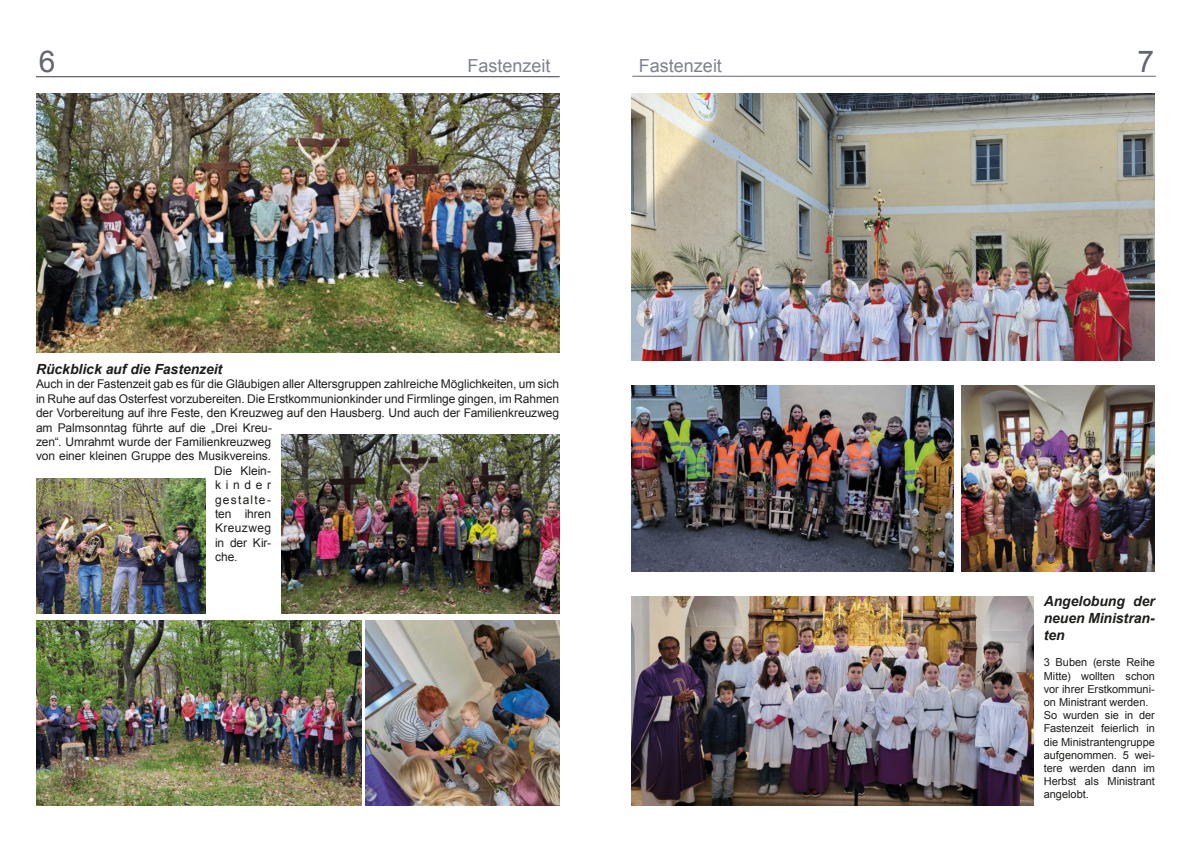
<style>
.page{position:relative;width:1191px;height:842px;background:#fff}
.page>*{position:absolute;margin:0;border:0;box-sizing:border-box;transform-origin:0 0}
.t1{font:30px "Arial";color:#63666e}
.t2{font:18px "Arial";color:#7e828c}
.t3{font:italic 700 14px/16.8px "Arial";letter-spacing:-.005em;color:#1d1d1b;text-align:justify}
.t4{font:12px "Arial";letter-spacing:-.005em;color:#1d1d1b}
.t5{font:12px "Arial";letter-spacing:.1em;color:#1d1d1b}
.t6{font:12px "Arial";letter-spacing:.03em;color:#1d1d1b}
.t7{font:11px/13.2px "Arial";color:#1d1d1b}
</style>
<div class="page">
<hr style="left:632px;top:76px;width:523px;height:1px;background:#63666e">
<img style="left:36px;top:94px;width:523px;height:259px">
<img style="left:962px;top:386px;width:193px;height:185px">
<hr style="left:36px;top:76px;width:523px;height:1px;background:#63666e">
<img style="left:36px;top:620px;width:325px;height:186px">
<img style="left:631px;top:596px;width:402px;height:210px">
<img style="left:631px;top:94px;width:524px;height:267px">
<img style="left:366px;top:620px;width:193px;height:186px">
<img style="left:282px;top:434px;width:277px;height:179px">
<img style="left:36px;top:478px;width:169px;height:135px">
<img style="left:631px;top:386px;width:322px;height:185px">
<h1 class="t1" style="left:39px;top:50px;width:18px">6</h1>
<h1 class="t1" style="left:1137px;top:50px;width:18px">7</h1>
<h2 class="t2" style="left:467px;top:58px;width:85px">Fastenzeit</h2>
<h2 class="t2" style="left:639px;top:58px;width:85px">Fastenzeit</h2>
<p class="t3" style="left:36px;top:362px;width:188px">Rückblick auf die Fastenzeit</p>
<p class="t4" style="left:36px;top:380px;width:525px">Auch in der Fastenzeit gab es für die Gläubigen aller Altersgruppen zahlreiche Möglichkeiten, um sich</p>
<p class="t4" style="left:36px;top:394px;width:525px">in Ruhe auf das Osterfest vorzubereiten. Die Erstkommunionkinder und Firmlinge gingen, im Rahmen</p>
<p class="t4" style="left:36px;top:408px;width:525px">der Vorbereitung auf ihre Feste, den Kreuzweg auf den Hausberg. Und auch der Familienkreuzweg</p>
<p class="t4" style="left:36px;top:423px;width:238px">am Palmsonntag führte auf die „Drei Kreu-</p>
<p class="t4" style="left:36px;top:437px;width:237px">zen“. Umrahmt wurde der Familienkreuzweg</p>
<p class="t4" style="left:36px;top:452px;width:237px">von einer kleinen Gruppe des Musikvereins.</p>
<p class="t4" style="left:214px;top:466px;width:58px">Die Klein-</p>
<p class="t4" style="left:215px;top:480px;width:57px">kinder</p>
<p class="t5" style="left:215px;top:495px;width:58px">gestalte-</p>
<p class="t4" style="left:215px;top:509px;width:57px">ten ihren</p>
<p class="t6" style="left:215px;top:524px;width:57px">Kreuzweg</p>
<p class="t4" style="left:215px;top:538px;width:58px">in der Kir-</p>
<p class="t4" style="left:215px;top:552px;width:24px">che.</p>
<p class="t3" style="left:1043px;top:594px;width:113px">Angelobung der neuen Ministran&shy;ten</p>
<p class="t7" style="left:1043px;top:657px;width:113px">3 Buben (erste Reihe<br>Mitte) wollten schon vor ihrer Erstkommuni&shy;on Ministrant werden.<br>So wurden sie in der<br>Fastenzeit feierlich in die Ministrantengruppe aufgenommen. 5 wei&shy;tere werden dann im<br>Herbst als Ministrant angelobt.</p>
</div>
